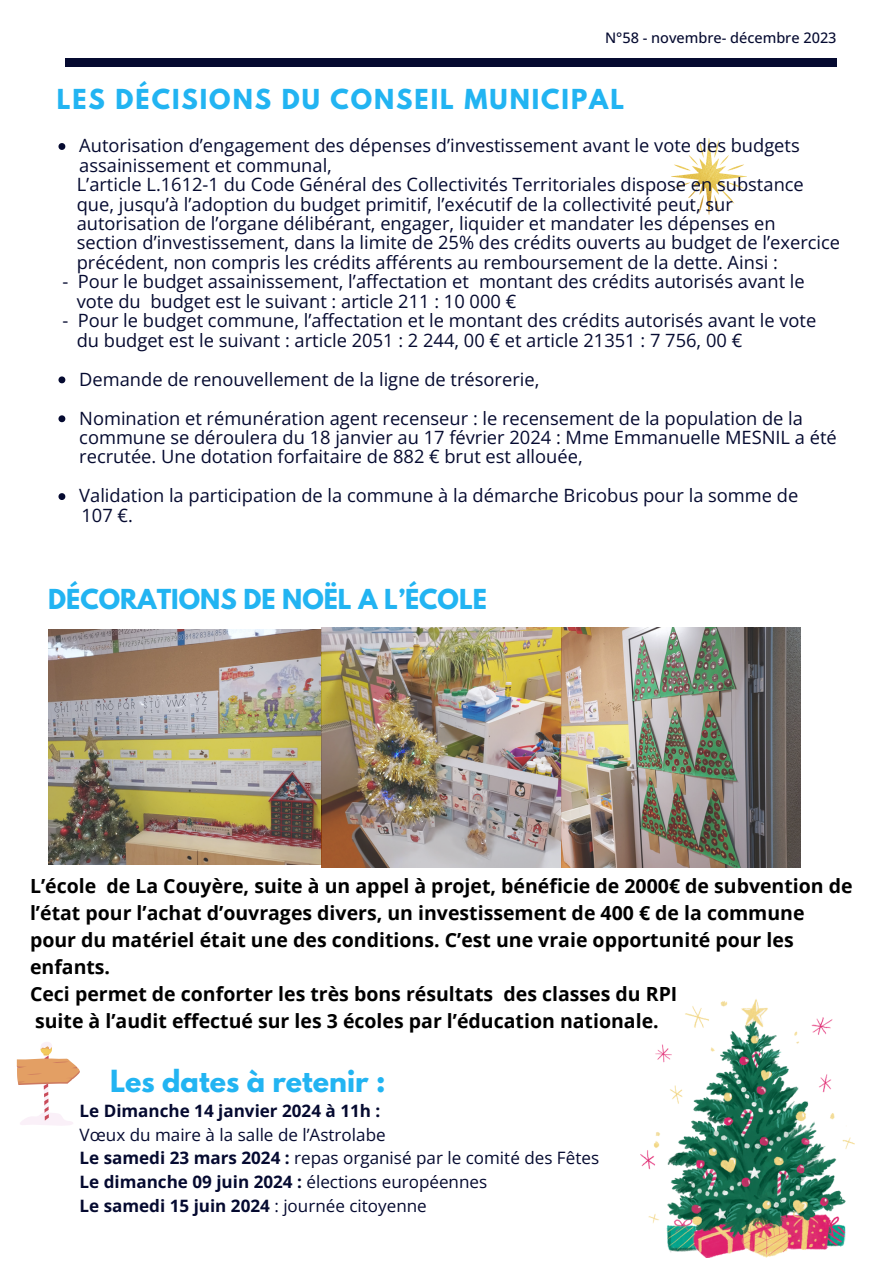
<style>
.page{position:relative;width:893px;height:1264px;background:#fff}
.page>*{position:absolute;margin:0;border:0;box-sizing:border-box;transform-origin:0 0}
.t1{font:700 27px "League Spartan";color:#22b4f2}
.t2{font:700 24.45px "League Spartan";letter-spacing:.08em;color:#22b4f2}
.t3{font:700 24.45px "League Spartan";color:#22b4f2}
.t4{font:700 19.5px/27px "Open Sans";color:#000}
.t5{font:18.3px/19.5px "Open Sans";color:#050a30}
.t6{font:700 17.1px "Open Sans";color:#050a30}
.t7{font:17.1px "Open Sans";color:#050a30}
.t8{font:500 14.55px "Open Sans";color:#050a30}
.s1{font-weight:700}
.s2{font-weight:400}
</style>
<div class="page">
<div style="left:65px;top:59px;width:771px;height:8px;background:#050a30"></div>
<img style="left:671px;top:139px;width:75px;height:75px">
<svg style="left:17px;top:1042px;width:63px;height:84px"></svg>
<img style="left:48px;top:629px;width:273px;height:236px">
<img style="left:321px;top:627px;width:479px;height:240px">
<svg style="left:58px;top:143px;width:7px;height:7px"></svg>
<svg style="left:58px;top:376px;width:7px;height:7px"></svg>
<svg style="left:58px;top:415px;width:7px;height:7px"></svg>
<svg style="left:58px;top:493px;width:7px;height:7px"></svg>
<img style="left:640px;top:999px;width:214px;height:258px">
<p class="t8" style="left:605px;top:28px;width:233px">N°58 - novembre- décembre 2023</p>
<p class="t2" style="left:57px;top:87px;width:568px">LES DÉCISIONS DU CONSEIL MUNICIPAL</p>
<p class="t5" style="left:79px;top:135px;width:722px">Autorisation d’engagement des dépenses d’investissement avant le vote des budgets assainissement et communal,</p>
<p class="t5" style="left:77px;top:174px;width:728px">L’article L.1612-1 du Code Général des Collectivités Territoriales dispose en substance</p>
<p class="t5" style="left:77px;top:194px;width:657px">que, jusqu’à l’adoption du budget primitif, l’exécutif de la collectivité peut, sur</p>
<p class="t5" style="left:77px;top:213px;width:700px">autorisation de l’organe délibérant, engager, liquider et mandater les dépenses en</p>
<p class="t5" style="left:77px;top:232px;width:765px">section d’investissement, dans la limite de 25% des crédits ouverts au budget de l’exercice</p>
<p class="t5" style="left:77px;top:252px;width:702px">précédent, non compris les crédits afférents au remboursement de la dette. Ainsi :</p>
<p class="t5" style="left:62px;top:271px;width:743px">- Pour le budget assainissement, l’affectation et montant des crédits autorisés avant le</p>
<p class="t5" style="left:77px;top:291px;width:441px">vote du budget est le suivant : article 211 : 10 000 €</p>
<p class="t5" style="left:62px;top:310px;width:755px">- Pour le budget commune, l’affectation et le montant des crédits autorisés avant le vote</p>
<p class="t5" style="left:77px;top:330px;width:666px">du budget est le suivant : article 2051 : 2 244, 00 € et article 21351 : 7 756, 00 €</p>
<p class="t5" style="left:79px;top:369px;width:461px">Demande de renouvellement de la ligne de trésorerie,</p>
<p class="t5" style="left:79px;top:407px;width:759px">Nomination et rémunération agent recenseur : le recensement de la population de la commune se déroulera du 18 janvier au 17 février 2024 : Mme Emmanuelle MESNIL a été recrutée. Une dotation forfaitaire de 882 € brut est allouée,</p>
<p class="t5" style="left:79px;top:485px;width:720px">Validation la participation de la commune à la démarche Bricobus pour la somme de</p>
<p class="t5" style="left:81px;top:505px;width:53px">107 €.</p>
<p class="t3" style="left:48px;top:586px;width:440px">DÉCORATIONS DE NOËL A L’ÉCOLE</p>
<p class="t4" style="left:30px;top:872px;width:824px">L’école de La Couyère, suite à un appel à projet, bénéficie de 2000€ de subvention de l’état pour l’achat d’ouvrages divers, un investissement de 400 € de la commune pour du matériel était une des conditions. C’est une vraie opportunité pour les enfants.</p>
<p class="t4" style="left:30px;top:980px;width:648px">Ceci permet de conforter les très bons résultats des classes du RPI</p>
<p class="t4" style="left:35px;top:1007px;width:625px">suite à l’audit effectué sur les 3 écoles par l’éducation nationale.</p>
<p class="t1" style="left:110px;top:1067px;width:277px">Les dates à retenir :</p>
<p class="t6" style="left:80px;top:1098px;width:302px">Le Dimanche 14 janvier 2024 à 11h :</p>
<p class="t7" style="left:80px;top:1122px;width:307px">Vœux du maire à la salle de l’Astrolabe</p>
<p class="t7" style="left:80px;top:1145px;width:521px"><span class="s1">Le samedi 23 mars 2024 :</span> repas organisé par le comité des Fêtes</p>
<p class="t6" style="left:80px;top:1169px;width:409px">Le dimanche 09 juin 2024 : <span class="s2">élections européennes</span></p>
<p class="t6" style="left:80px;top:1193px;width:349px">Le samedi 15 juin 2024 <span class="s2">: journée citoyenne</span></p>
</div>
